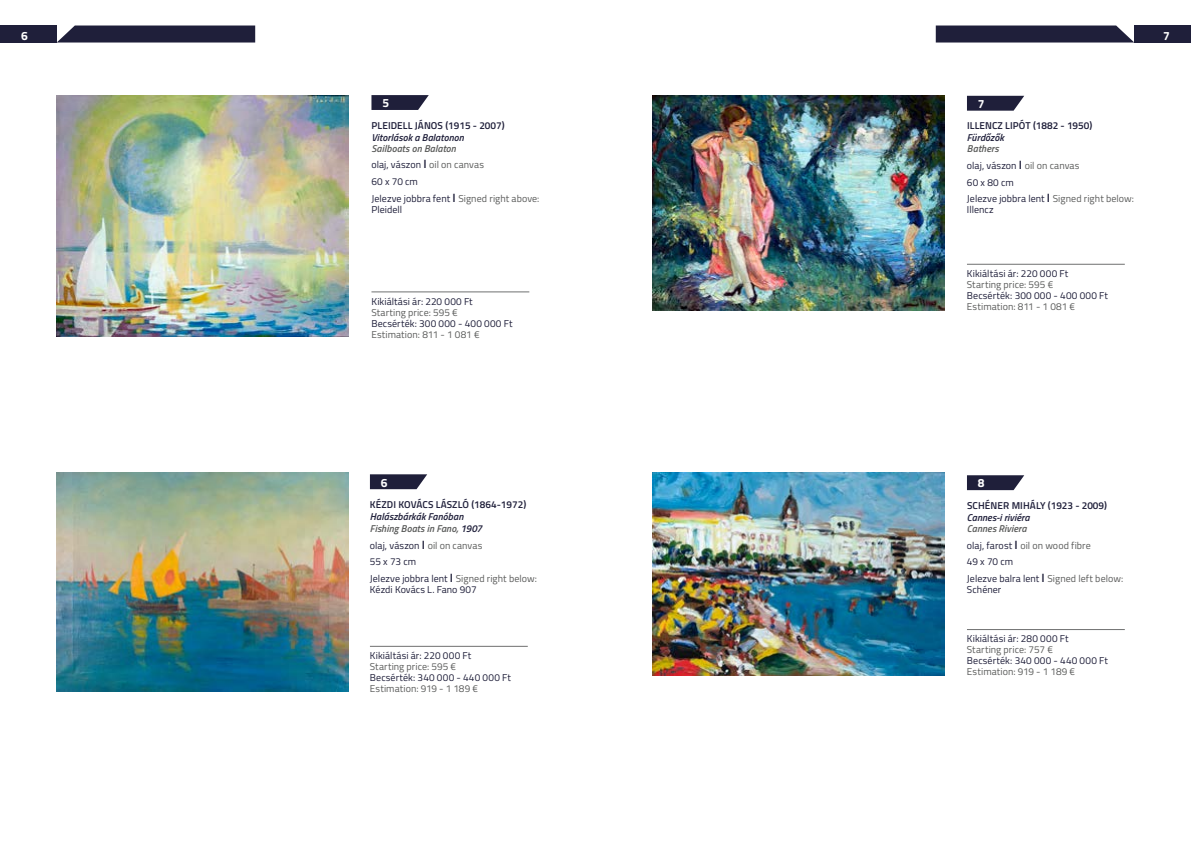
<style>
.page{position:relative;width:1191px;height:842px;background:#fff}
.page>*{position:absolute;margin:0;border:0;box-sizing:border-box;transform-origin:0 0}
.t1{font:700 12px "Titillium Web";color:#fff}
.t2{font:10px/16.7px "Titillium Web";letter-spacing:.005em;color:#1f1f3a}
.t3{font:10px "Titillium Web";letter-spacing:.005em;color:#5b5c5b}
.t4{font:600 10px "Titillium Web";letter-spacing:.01em;color:#1f1f3a}
.t5{font:italic 600 10px/12px "Titillium Web";letter-spacing:.005em;color:#1f1f3a}
.s1{font-weight:600;font-style:italic;color:#5b5c5b}
.s2{font-weight:600;font-size:12px}
.s3{color:#5b5c5b}
</style>
<div class="page">
<div style="left:0;top:26px;width:57px;height:17px;background:#1f1f3a"></div>
<svg style="left:57px;top:26px;width:198px;height:17px;background:#2e2e47"></svg>
<div style="left:1134px;top:26px;width:57px;height:17px;background:#1f1f3a"></div>
<svg style="left:935px;top:26px;width:199px;height:17px;background:#2f2f48"></svg>
<svg style="left:371px;top:95px;width:58px;height:15px"></svg>
<img style="left:57px;top:95px;width:292px;height:242px">
<hr style="left:371px;top:291px;width:158px;height:1px;background:#6f7070">
<svg style="left:370px;top:474px;width:57px;height:15px"></svg>
<img style="left:57px;top:473px;width:292px;height:218px">
<hr style="left:370px;top:646px;width:158px;height:1px;background:#6f7070">
<svg style="left:967px;top:96px;width:57px;height:15px"></svg>
<img style="left:652px;top:95px;width:292px;height:215px">
<hr style="left:967px;top:264px;width:157px;height:1px;background:#6f7070">
<svg style="left:967px;top:475px;width:57px;height:15px"></svg>
<img style="left:652px;top:473px;width:292px;height:202px">
<hr style="left:967px;top:629px;width:157px;height:1px;background:#6f7070">
<p class="t1" style="left:21px;top:26px;width:8px">6</p>
<p class="t1" style="left:1163px;top:26px;width:8px">7</p>
<p class="t1" style="left:382px;top:94px;width:8px">5</p>
<p class="t4" style="left:371px;top:118px;width:135px">PLEIDELL JÁNOS (1915 - 2007)</p>
<p class="t5" style="left:371px;top:131px;width:94px">Vitorlások a Balatonon</p>
<p class="t2" style="left:371px;top:139px;width:169px"><span class="s1">Sailboats on Balaton<br></span>olaj, vászon <span class="s2">I</span> <span class="s3">oil on canvas<br></span>60 x 70 cm<br>Jelezve jobbra fent <span class="s2">I</span> <span class="s3">Signed right above:</span></p>
<p class="t2" style="left:371px;top:200px;width:32px">Pleidell</p>
<p class="t2" style="left:371px;top:292px;width:103px">Kikiáltási ár: 220 000 Ft</p>
<p class="t3" style="left:371px;top:305px;width:88px">Starting price: 595 €</p>
<p class="t2" style="left:371px;top:314px;width:143px">Becsérték: 300 000 - 400 000 Ft</p>
<p class="t3" style="left:371px;top:327px;width:110px">Estimation: 811 - 1 081 €</p>
<p class="t1" style="left:381px;top:473px;width:8px">6</p>
<p class="t4" style="left:370px;top:497px;width:158px">KÉZDI KOVÁCS LÁSZLÓ (1864-1972)</p>
<p class="t5" style="left:370px;top:510px;width:114px">Halászbárkák Fanóban<br><span class="s3">Fishing Boats in Fano,</span> 1907</p>
<p class="t2" style="left:370px;top:536px;width:168px">olaj, vászon <span class="s2">I</span> <span class="s3">oil on canvas<br></span>55 x 73 cm<br>Jelezve jobbra lent <span class="s2">I</span> <span class="s3">Signed right below:</span></p>
<p class="t2" style="left:370px;top:581px;width:108px">Kézdi Kovács L. Fano 907</p>
<p class="t2" style="left:370px;top:647px;width:103px">Kikiáltási ár: 220 000 Ft</p>
<p class="t3" style="left:370px;top:659px;width:88px">Starting price: 595 €</p>
<p class="t2" style="left:370px;top:669px;width:142px">Becsérték: 340 000 - 440 000 Ft</p>
<p class="t3" style="left:370px;top:681px;width:110px">Estimation: 919 - 1 189 €</p>
<p class="t1" style="left:977px;top:95px;width:8px">7</p>
<p class="t4" style="left:967px;top:118px;width:127px">ILLENCZ LIPÓT (1882 - 1950)</p>
<p class="t5" style="left:967px;top:131px;width:38px">Fürdőzők</p>
<p class="t2" style="left:967px;top:140px;width:168px"><span class="s1">Bathers<br></span>olaj, vászon <span class="s2">I</span> <span class="s3">oil on canvas<br></span>60 x 80 cm<br>Jelezve jobbra lent <span class="s2">I</span> <span class="s3">Signed right below:</span></p>
<p class="t2" style="left:967px;top:201px;width:28px">Illencz</p>
<p class="t2" style="left:967px;top:265px;width:103px">Kikiáltási ár: 220 000 Ft</p>
<p class="t3" style="left:967px;top:277px;width:88px">Starting price: 595 €</p>
<p class="t2" style="left:967px;top:287px;width:143px">Becsérték: 300 000 - 400 000 Ft</p>
<p class="t3" style="left:967px;top:299px;width:110px">Estimation: 811 - 1 081 €</p>
<p class="t1" style="left:977px;top:474px;width:8px">8</p>
<p class="t4" style="left:967px;top:498px;width:142px">SCHÉNER MIHÁLY (1923 - 2009)</p>
<p class="t5" style="left:967px;top:511px;width:64px">Cannes-i riviéra</p>
<p class="t2" style="left:967px;top:519px;width:158px"><span class="s1">Cannes Riviera<br></span>olaj, farost <span class="s2">I</span> <span class="s3">oil on wood fibre<br></span>49 x 70 cm<br>Jelezve balra lent <span class="s2">I</span> <span class="s3">Signed left below:</span></p>
<p class="t2" style="left:967px;top:580px;width:36px">Schéner</p>
<p class="t2" style="left:967px;top:630px;width:103px">Kikiáltási ár: 280 000 Ft</p>
<p class="t3" style="left:967px;top:642px;width:88px">Starting price: 757 €</p>
<p class="t2" style="left:967px;top:652px;width:142px">Becsérték: 340 000 - 440 000 Ft</p>
<p class="t3" style="left:967px;top:664px;width:110px">Estimation: 919 - 1 189 €</p>
</div>
